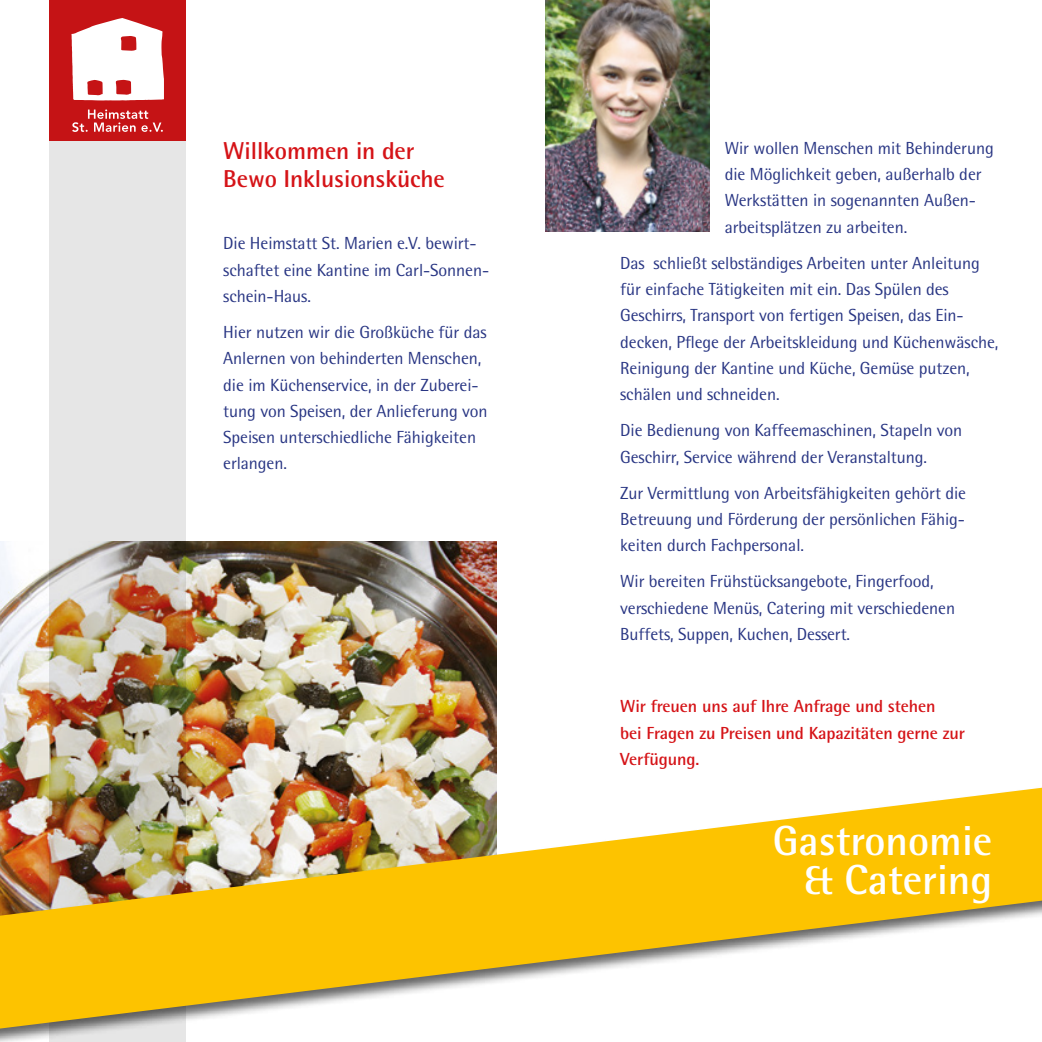
<style>
.page{position:relative;width:1042px;height:1042px;background:#fff}
.page>*{position:absolute;margin:0;border:0;box-sizing:border-box;transform-origin:0 0}
.t1{font:700 42px/38.5px "AT Rotis Semi Sans";color:#fff;text-align:right}
.t2{font:700 24.5px/28px "AT Rotis Semi Sans";letter-spacing:-.005em;color:#d51317}
.t3{font:17.5px/26.2px "AT Rotis Semi Sans";letter-spacing:-.005em;color:#283583}
.t4{font:700 17.5px/26.2px "AT Rotis Semi Sans";letter-spacing:-.005em;color:#d51317}
</style>
<div class="page">
<img style="left:0;top:541px;width:496px;height:231px">
<img style="left:50px;top:140px;width:136px;height:632px">
<div style="left:50px;top:0;width:136px;height:140px;background:#c51315"></div>
<svg style="left:71px;top:18px;width:93px;height:83px"></svg>
<svg style="left:72px;top:109px;width:91px;height:23px"></svg>
<div style="left:0;top:772px;width:1042px;height:270px;background:#000;opacity:.6"></div>
<img style="left:0;top:788px;width:1042px;height:240px">
<img style="left:546px;top:0;width:164px;height:232px">
<h2 class="t2" style="left:223px;top:136px;width:223px">Willkommen in der<br>Bewo Inklusionsküche</h2>
<p class="t3" style="left:223px;top:230px;width:267px">Die Heimstatt St. Marien e.V. bewirt&shy;schaftet eine Kantine im Carl-Sonnen&shy;schein-Haus.</p>
<p class="t3" style="left:223px;top:319px;width:266px">Hier nutzen wir die Großküche für das Anlernen von behinderten Menschen, die im Küchenservice, in der Zuberei&shy;tung von Speisen, der Anlieferung von Speisen unterschiedliche Fähigkeiten erlangen.</p>
<p class="t3" style="left:725px;top:135px;width:270px">Wir wollen Menschen mit Behinderung die Möglichkeit geben, außerhalb der Werkstätten in sogenannten Außen&shy;arbeitsplätzen zu arbeiten.</p>
<p class="t3" style="left:620px;top:250px;width:380px">Das schließt selbständiges Arbeiten unter Anleitung für einfache Tätigkeiten mit ein. Das Spülen des Geschirrs, Transport von fertigen Speisen, das Ein&shy;decken, Pflege der Arbeitskleidung und Küchenwäsche, Reinigung der Kantine und Küche, Gemüse putzen, schälen und schneiden.</p>
<p class="t3" style="left:620px;top:417px;width:343px">Die Bedienung von Kaffeemaschinen, Stapeln von<br>Geschirr, Service während der Veranstaltung.</p>
<p class="t3" style="left:620px;top:479px;width:347px;text-align:justify">Zur Vermittlung von Arbeitsfähigkeiten gehört die Betreuung und Förderung der persönlichen Fähig&shy;keiten durch Fachpersonal.</p>
<p class="t3" style="left:620px;top:568px;width:336px">Wir bereiten Frühstücksangebote, Fingerfood, verschiedene Menüs, Catering mit verschiedenen<br>Buffets, Suppen, Kuchen, Dessert.</p>
<p class="t4" style="left:620px;top:693px;width:346px">Wir freuen uns auf Ihre Anfrage und stehen<br>bei Fragen zu Preisen und Kapazitäten gerne zur<br>Verfügung.</p>
<h1 class="t1" style="left:773px;top:821px;width:221px">Gastronomie &amp; Catering</h1>
</div>
